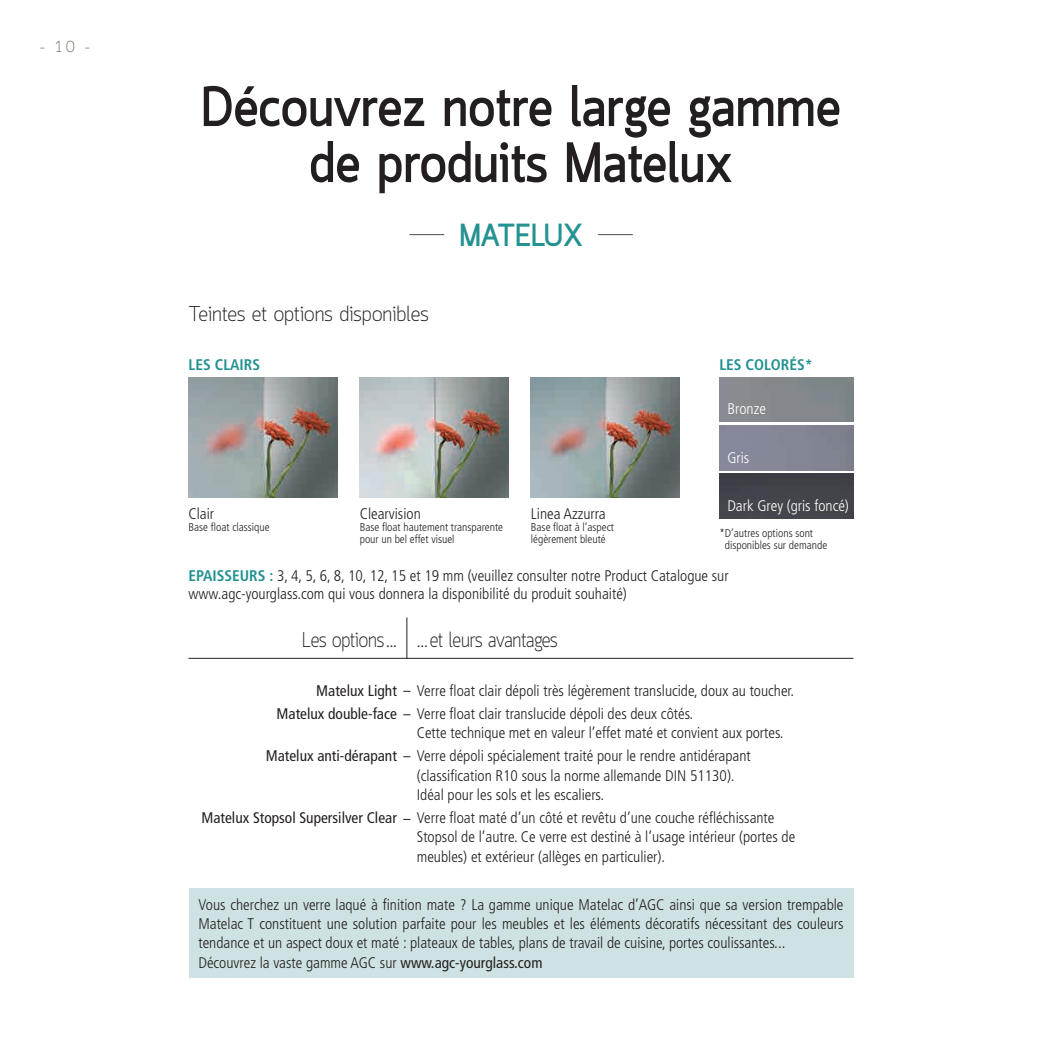
<style>
.page{position:relative;width:1042px;height:1042px;background:#fff}
.page>*{position:absolute;margin:0;border:0;box-sizing:border-box;transform-origin:0 0}
.titre_1_28{font:700 56px/56px "Quark";color:#231f20;text-align:center;scale:.95 1}
.produit{font:700 31.5px "Quark";color:#239291;scale:.95 1}
.titre_2_12{font:300 21px "Quark";letter-spacing:-.01em;color:#231f20;scale:.9 1}
.titre_2_12-2{font:300 21px "Quark";letter-spacing:-.01em;color:#231f20}
.t1{font:300 15.75px "Quark";color:#7a6a5b}
.t2{font:300 condensed 15.4px/19.2px "Frutiger LT Std";color:#231f20}
.t3{font:condensed 15.4px "Frutiger LT Std";color:#231f20}
.t4{font:300 condensed 15.4px "Frutiger LT Std";color:#fff}
.t5{font:700 condensed 15.4px "Frutiger LT Std";color:#239291}
.t6{font:300 condensed 11.38px/12.2px "Frutiger LT Std";color:#231f20}
.s1{font-weight:700;color:#239291}
.s2{font-weight:400}
</style>
<div class="page">
<img style="left:189px;top:377px;width:148px;height:120px">
<img style="left:360px;top:377px;width:148px;height:120px">
<img style="left:531px;top:377px;width:149px;height:120px">
<div style="left:720px;top:474px;width:133px;height:44px;background:#43444b"></div>
<hr style="left:409px;top:234px;width:35px;height:1px;background:#4b4c4d">
<hr style="left:598px;top:234px;width:35px;height:1px;background:#4b4c4d">
<hr style="left:189px;top:658px;width:664px;height:1px;background:#231f20">
<hr style="left:406px;top:617px;width:1px;height:41px;background:#231f20">
<div style="left:189px;top:888px;width:664px;height:89px;background:#cfe2e3"></div>
<p class="t1" style="left:40px;top:37px;width:52px">– 10 –</p>
<p class="titre_1_28" style="left:201px;top:84px;width:675px">Découvrez notre large gamme de produits Matelux</p>
<p class="titre_2_12-2" style="left:189px;top:301px;width:242px">Teintes et options disponibles</p>
<p class="produit" style="left:459px;top:217px;width:132px">MATELUX</p>
<p class="t5" style="left:189px;top:356px;width:73px">LES CLAIRS</p>
<p class="t5" style="left:719px;top:356px;width:95px">LES COLORÉS*</p>
<p class="t2" style="left:189px;top:504px;width:27px">Clair</p>
<p class="t6" style="left:189px;top:521px;width:83px">Base float classique</p>
<p class="t4" style="left:727px;top:400px;width:40px">Bronze</p>
<p class="t4" style="left:727px;top:449px;width:23px">Gris</p>
<p class="t4" style="left:727px;top:497px;width:123px">Dark Grey (gris foncé)</p>
<p class="t2" style="left:360px;top:504px;width:63px">Clearvision</p>
<p class="t6" style="left:360px;top:521px;width:145px">Base float hautement transparente pour un bel effet visuel</p>
<p class="t6" style="left:725px;top:527px;width:104px;text-indent:-5px">*D’autres options sont disponibles sur demande</p>
<p class="t2" style="left:531px;top:504px;width:76px">Linea Azzurra</p>
<p class="t6" style="left:531px;top:521px;width:85px">Base float à l’aspect légèrement bleuté</p>
<p class="t2" style="left:189px;top:567px;width:542px;line-height:17.5px"><span class="s1">EPAISSEURS :</span> 3, 4, 5, 6, 8, 10, 12, 15 et 19 mm (veuillez consulter notre Product Catalogue sur www.agc-yourglass.com qui vous donnera la disponibilité du produit souhaité)</p>
<p class="titre_2_12" style="left:302px;top:627px;width:107px">Les options...</p>
<p class="t3" style="left:316px;top:681px;width:82px">Matelux Light</p>
<p class="t3" style="left:277px;top:704px;width:122px">Matelux double-face</p>
<p class="t3" style="left:266px;top:747px;width:133px">Matelux anti-dérapant</p>
<p class="t3" style="left:201px;top:809px;width:197px">Matelux Stopsol Supersilver Clear</p>
<p class="titre_2_12" style="left:417px;top:627px;width:158px">…et leurs avantages</p>
<p class="t2" style="left:417px;top:681px;width:379px">Verre float clair dépoli très légèrement translucide, doux au toucher.</p>
<p class="t2" style="left:417px;top:704px;width:368px">Verre float clair translucide dépoli des deux côtés.<br>Cette technique met en valeur l’effet maté et convient aux portes.</p>
<p class="t2" style="left:417px;top:746px;width:335px">Verre dépoli spécialement traité pour le rendre antidérapant (classification R10 sous la norme allemande DIN 51130).<br>Idéal pour les sols et les escaliers.</p>
<p class="t2" style="left:417px;top:808px;width:380px">Verre float maté d’un côté et revêtu d’une couche réfléchissante<br>Stopsol de l’autre. Ce verre est destiné à l’usage intérieur (portes de meubles) et extérieur (allèges en particulier).</p>
<p class="t2" style="left:198px;top:895px;width:646px;text-align:justify">Vous cherchez un verre laqué à finition mate ? La gamme unique Matelac d’AGC ainsi que sa version trempable Matelac T constituent une solution parfaite pour les meubles et les éléments décoratifs nécessitant des couleurs tendance et un aspect doux et maté : plateaux de tables, plans de travail de cuisine, portes coulissantes...</p>
<p class="t2" style="left:198px;top:953px;width:345px">Découvrez la vaste gamme AGC sur <span class="s2">www.agc-yourglass.com</span></p>
</div>
